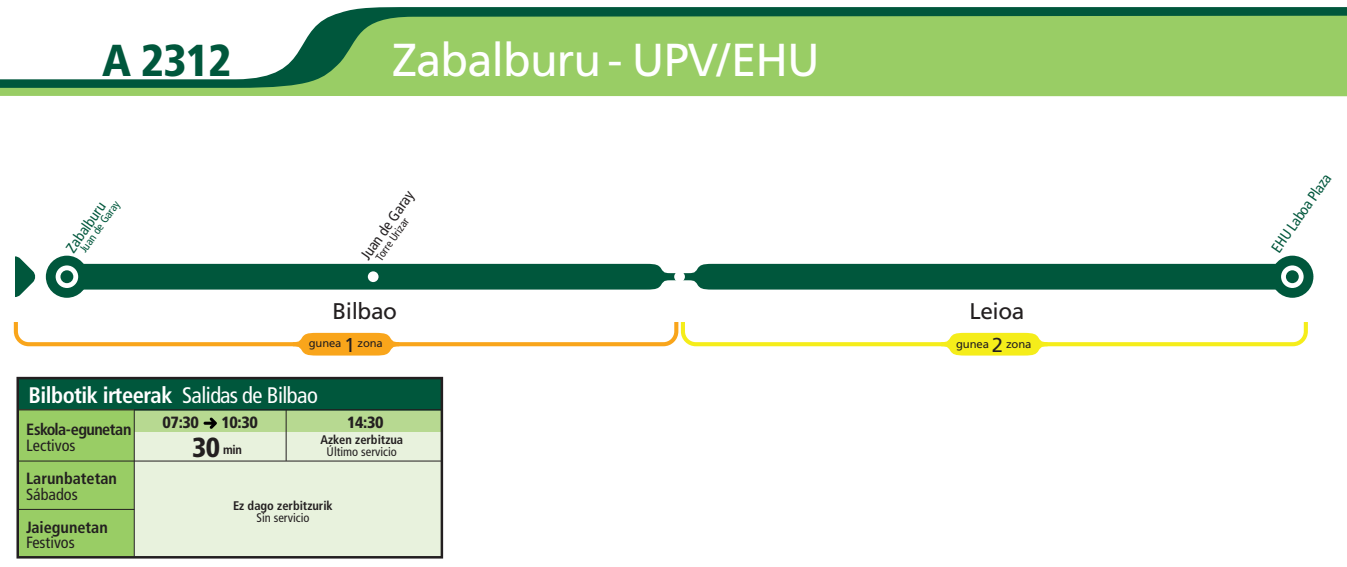
<style>
.page{position:relative;width:1347px;height:567px;background:#fff}
.page>*{position:absolute;margin:0;border:0;box-sizing:border-box;transform-origin:0 0}
.t1{font:46.12px "Frutiger LT Std";letter-spacing:-.02em;color:#fff}
.t2{font:900 condensed 44.75px "Frutiger LT Std";color:#00573c}
.t3{font:22.62px "Frutiger LT Std";letter-spacing:-.02em;color:#231f20}
.t4{font:700 condensed 22.5px "Frutiger LT Std";letter-spacing:-.025em;color:#fff}
.t5{font:condensed 16.25px "Frutiger LT Std";color:#231f20}
.t6{font:700 condensed 16.25px "Frutiger LT Std";color:#231f20}
.t7{font:700 condensed 16.25px "Frutiger LT Std";letter-spacing:-.04em;color:#231f20}
.t8{font:900 condensed 16.25px "Frutiger LT Std";letter-spacing:-.025em;color:#231f20}
.t9{font:condensed 15px "Frutiger LT Std";color:#00573c}
.t10{font:condensed 15px "Frutiger LT Std";color:#231f20}
.t11{font:700 condensed 12.5px "Frutiger LT Std";color:#231f20}
.t12{font:condensed 12.5px "Frutiger LT Std";color:#231f20}
.t13{font:11.38px "Frutiger LT Std";letter-spacing:-.01em;color:#231f20}
.t14{font:condensed 11.25px "Frutiger LT Std";color:#00573c}
.t15{font:condensed 11.25px "Frutiger LT Std";color:#231f20}
.t16{font:11.25px "Frutiger LT Std";letter-spacing:-.01em;color:#231f20}
.s1{font-size:20px}
.s2{font-size:20.12px}
.s3{font-weight:400}
.s4{font-weight:900;font-size:27.5px}
</style>
<div class="page">
<div style="left:49px;top:264px;width:1264px;height:26px;background:#00573c"></div>
<div style="left:46px;top:256px;width:42px;height:42px;background:#00573c;border-radius:50%"></div>
<div style="left:56px;top:265px;width:22px;height:23px;background:#fff;border-radius:50%"></div>
<div style="left:1271px;top:256px;width:42px;height:42px;background:#00573c;border-radius:50%"></div>
<div style="left:1281px;top:265px;width:22px;height:23px;background:#fff;border-radius:50%"></div>
<svg style="left:15px;top:256px;width:21px;height:41px"></svg>
<div style="left:60px;top:270px;width:13px;height:13px;background:#00573c;border-radius:50%"></div>
<div style="left:1285px;top:270px;width:13px;height:13px;background:#00573c;border-radius:50%"></div>
<svg style="left:14px;top:322px;width:1293px;height:34px"></svg>
<div style="left:0;top:88px;width:1346px;height:8px;background:#99cd65"></div>
<svg style="left:0;top:7px;width:1346px;height:81px;fill:#99cd65"></svg>
<div style="left:19px;top:380px;width:421px;height:29px;background:#00573c"></div>
<div style="left:123px;top:410px;width:319px;height:147px;background:#e8f2dd"></div>
<div style="left:123px;top:410px;width:319px;height:22px;background:#b7d991"></div>
<div style="left:18px;top:410px;width:116px;height:147px;background:#99cd65"></div>
<hr style="left:134px;top:410px;width:1px;height:146px;background:#231f20">
<hr style="left:18px;top:461px;width:424px;height:1px;background:#231f20">
<svg style="left:203px;top:417px;width:14px;height:12px"></svg>
<hr style="left:18px;top:509px;width:116px;height:1px;background:#231f20">
<hr style="left:286px;top:410px;width:1px;height:51px;background:#231f20">
<hr style="left:18px;top:409px;width:424px;height:1px;background:#231f20">
<div style="left:16px;top:377px;width:427px;height:181px;border:2px solid #231f20"></div>
<div style="left:674px;top:271px;width:11px;height:11px;background:#fff;border-radius:50%"></div>
<div style="left:368px;top:271px;width:10px;height:11px;background:#fff;border-radius:50%"></div>
<h2 class="t2" style="left:102px;top:33px;width:131px">A 2312</h2>
<h1 class="t1" style="left:392px;top:33px;width:429px">Zabalburu - UPV/EHU</h1>
<p class="t14" style="left:77px;top:247px;width:62px;rotate:-55deg">Juan de Garay</p>
<p class="t9" style="left:62px;top:246px;width:59px;rotate:-55deg">Zabalburu</p>
<p class="t10" style="left:357px;top:253px;width:82px;rotate:-55deg">Juan de Garay</p>
<p class="t15" style="left:373px;top:256px;width:51px;rotate:-55deg">Torre Urizar</p>
<h3 class="t3" style="left:332px;top:298px;width:66px">Bilbao</h3>
<h3 class="t3" style="left:969px;top:298px;width:56px">Leioa</h3>
<p class="t16" style="left:309px;top:336px;width:75px">gunea <span class="s1">1</span> zona</p>
<p class="t13" style="left:956px;top:337px;width:77px">gunea <span class="s2">2</span> zona</p>
<h3 class="t4" style="left:29px;top:381px;width:291px">Bilbotik irteerak <span class="s3">Salidas de Bilbao</span></h3>
<h3 class="t7" style="left:26px;top:420px;width:107px">Eskola-egunetan</h3>
<h3 class="t5" style="left:26px;top:435px;width:51px">Lectivos</h3>
<h3 class="t6" style="left:26px;top:469px;width:92px">Larunbatetan</h3>
<h3 class="t5" style="left:26px;top:484px;width:53px">Sábados</h3>
<h3 class="t6" style="left:26px;top:517px;width:83px">Jaiegunetan</h3>
<h3 class="t5" style="left:26px;top:533px;width:50px">Festivos</h3>
<h3 class="t8" style="left:163px;top:412px;width:38px">07:30</h3>
<h3 class="t8" style="left:221px;top:412px;width:38px">10:30</h3>
<h3 class="t8" style="left:347px;top:412px;width:38px">14:30</h3>
<p class="t11" style="left:320px;top:432px;width:84px">Azken zerbitzua</p>
<p class="t12" style="left:326px;top:444px;width:72px">Último servicio</p>
<p class="t11" style="left:192px;top:442px;width:51px"><span class="s4">30</span> min</p>
<p class="t11" style="left:233px;top:498px;width:101px">Ez dago zerbitzurik</p>
<p class="t12" style="left:256px;top:510px;width:54px">Sin servicio</p>
<p class="t9" style="left:1267px;top:246px;width:94px;rotate:-55deg">EHU Laboa Plaza</p>
</div>
